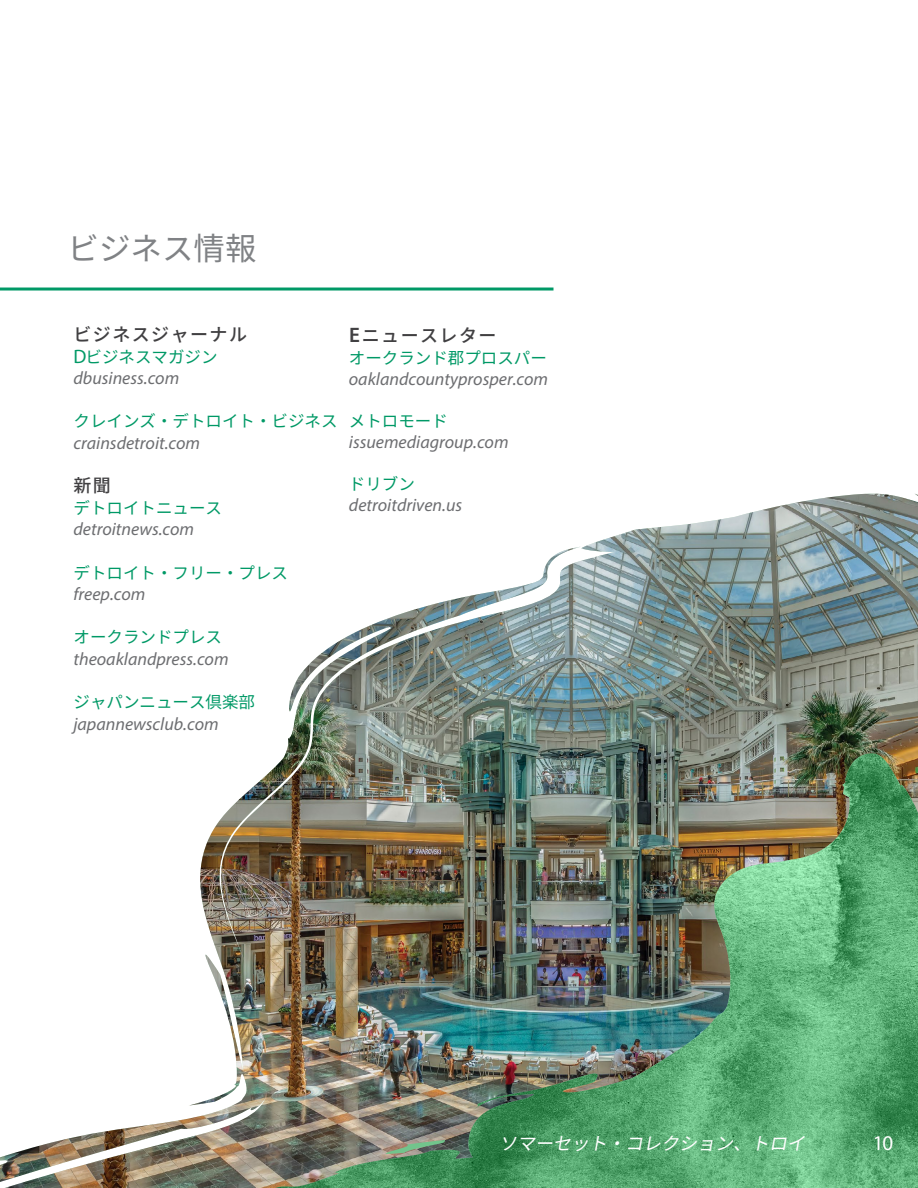
<style>
.page{position:relative;width:918px;height:1188px;background:#fff}
.page>*{position:absolute;margin:0;border:0;box-sizing:border-box;transform-origin:0 0}
.t1{font:31.5px "Noto Sans CJ Kjp";color:#808285}
.t2{font:21px "Myriad Pro";color:#fff}
.t3{font:italic 18px "Myriad Pro";color:#6d6e71}
.t4{font:500 18px "Noto Sans CJ Kjp";letter-spacing:.08em;color:#414042}
.t5{font:italic 18px "Noto Sans CJ Kjp";color:#fff}
.t6{font:16.5px "Noto Sans CJ Kjp";color:#096}
.s1{font-family:"Myriad Pro";font-size:19.5px}
.s2{font-family:"Myriad Pro";font-weight:600;font-size:21px}
</style>
<div class="page">
<hr style="left:0;top:288px;width:554px;height:3px;background:#096">
<img style="left:285px;top:494px;width:633px;height:259px">
<img style="left:0;top:753px;width:918px;height:435px">
<img style="left:374px;top:754px;width:490px;height:407px">
<svg style="left:385px;top:1140px;width:60px;height:14px"></svg>
<h1 class="t1" style="left:68px;top:230px;width:190px">ビジネス情報</h1>
<p class="t4" style="left:74px;top:324px;width:175px">ビジネスジャーナル</p>
<p class="t6" style="left:74px;top:347px;width:146px"><span class="s1">D</span>ビジネスマガジン</p>
<p class="t3" style="left:74px;top:367px;width:107px">dbusiness.com</p>
<p class="t6" style="left:74px;top:412px;width:265px">クレインズ・デトロイト・ビジネス</p>
<p class="t3" style="left:74px;top:432px;width:128px">crainsdetroit.com</p>
<p class="t4" style="left:74px;top:475px;width:39px">新聞</p>
<p class="t6" style="left:74px;top:498px;width:150px">デトロイトニュース</p>
<p class="t3" style="left:74px;top:518px;width:122px">detroitnews.com</p>
<p class="t6" style="left:74px;top:563px;width:216px">デトロイト・フリー・プレス</p>
<p class="t3" style="left:74px;top:583px;width:73px">freep.com</p>
<p class="t6" style="left:74px;top:628px;width:150px">オークランドプレス</p>
<p class="t3" style="left:74px;top:648px;width:157px">theoaklandpress.com</p>
<p class="t6" style="left:74px;top:693px;width:183px">ジャパンニュース倶楽部</p>
<p class="t3" style="left:74px;top:713px;width:147px">japannewsclub.com</p>
<p class="t4" style="left:349px;top:326px;width:149px"><span class="s2">E</span>ニュースレター</p>
<p class="t6" style="left:349px;top:349px;width:199px">オークランド郡プロスパー</p>
<p class="t3" style="left:349px;top:368px;width:201px">oaklandcountyprosper.com</p>
<p class="t6" style="left:349px;top:412px;width:100px">メトロモード</p>
<p class="t3" style="left:349px;top:431px;width:161px">issuemediagroup.com</p>
<p class="t6" style="left:349px;top:475px;width:67px">ドリブン</p>
<p class="t3" style="left:349px;top:494px;width:115px">detroitdriven.us</p>
<p class="t5" style="left:499px;top:1133px;width:317px">ソマーセット・コレクション、トロイ</p>
<p class="t2" style="left:873px;top:1130px;width:22px">10</p>
</div>
